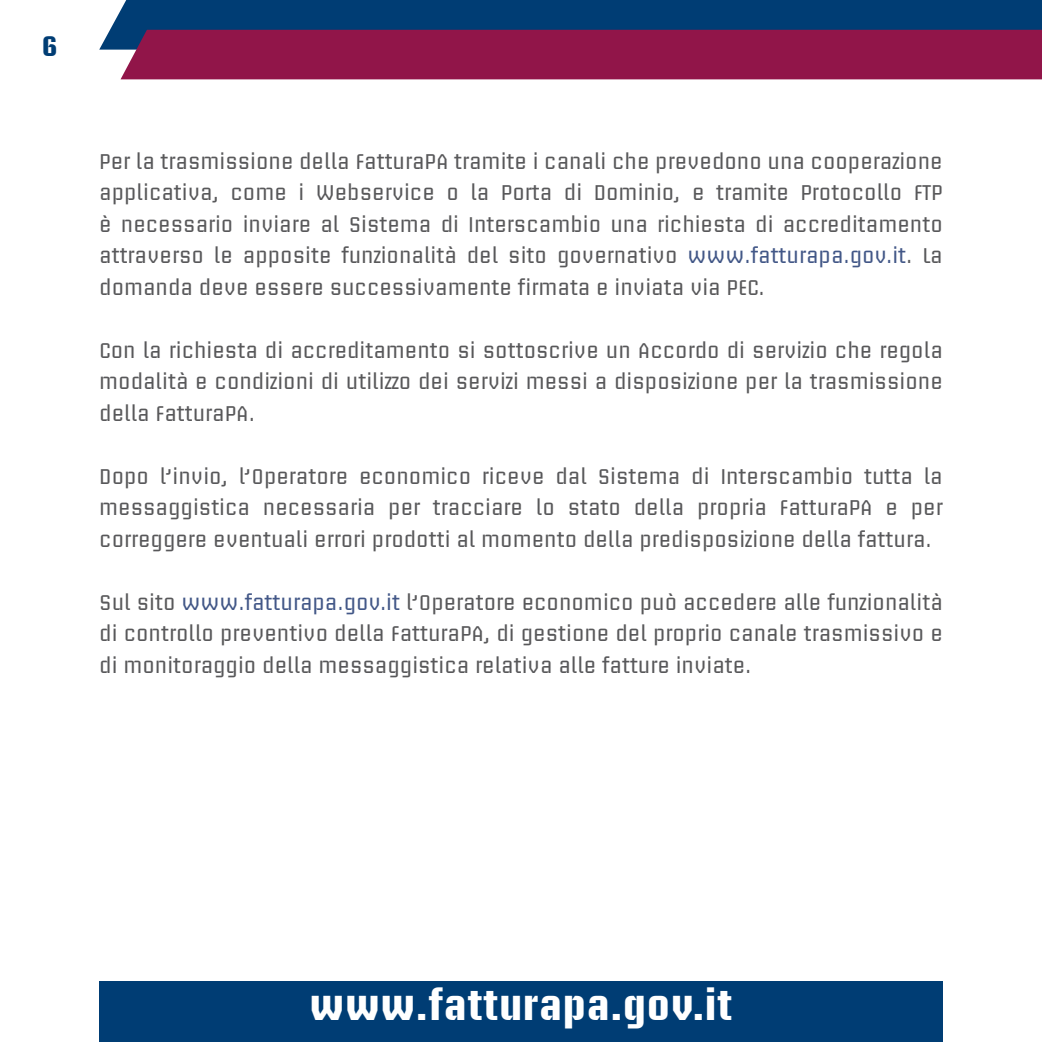
<style>
.page{position:relative;width:1042px;height:1042px;background:#fff}
.page>*{position:absolute;margin:0;border:0;box-sizing:border-box;transform-origin:0 0}
.t1{font:700 41.12px "Briem Akademi Std";letter-spacing:.03em;color:#fff}
.t2{font:700 28px "Briem Akademi Std";color:#003d74}
.t3{font:21px/31.5px "Briem Akademi Std";color:#58585a;text-align:justify}
.s1{color:#425787}
</style>
<div class="page">
<div style="left:99px;top:0;width:943px;height:50px;background:#003d74"></div>
<div style="left:121px;top:30px;width:921px;height:49px;background:#911549"></div>
<div style="left:99px;top:982px;width:844px;height:60px;background:#003d74"></div>
<h2 class="t2" style="left:42px;top:31px;width:17px">6</h2>
<p class="t3" style="left:99px;top:145px;width:845px">Per la trasmissione della FatturaPA tramite i canali che prevedono una cooperazione applicativa, come i Webservice o la Porta di Dominio, e tramite Protocollo FTP è necessario inviare al Sistema di Interscambio una richiesta di accreditamento attraverso le apposite funzionalità del sito governativo <span class="s1">www.fatturapa.gov.it</span>. La domanda deve essere successivamente firmata e inviata via PEC.</p>
<p class="t3" style="left:99px;top:334px;width:845px">Con la richiesta di accreditamento si sottoscrive un Accordo di servizio che regola modalità e condizioni di utilizzo dei servizi messi a disposizione per la trasmissione della FatturaPA.</p>
<p class="t3" style="left:99px;top:460px;width:845px">Dopo l’invio, l’Operatore economico riceve dal Sistema di Interscambio tutta la messaggistica necessaria per tracciare lo stato della propria FatturaPA e per correggere eventuali errori prodotti al momento della predisposizione della fattura.</p>
<p class="t3" style="left:99px;top:586px;width:845px">Sul sito <span class="s1">www.fatturapa.gov.it</span> l’Operatore economico può accedere alle funzionalità di controllo preventivo della FatturaPA, di gestione del proprio canale trasmissivo e di monitoraggio della messaggistica relativa alle fatture inviate.</p>
<h1 class="t1" style="left:310px;top:983px;width:424px">www.fatturapa.gov.it</h1>
</div>
